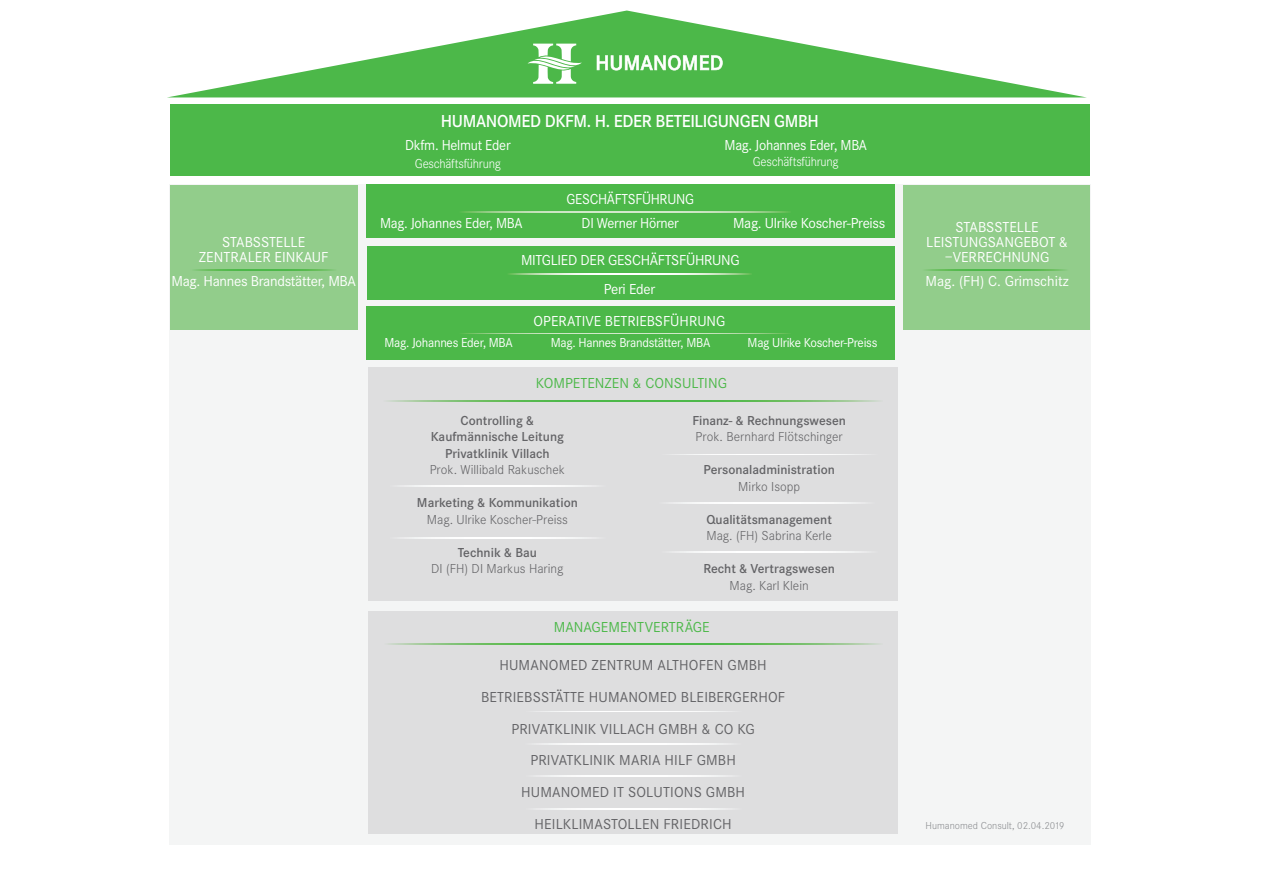
<style>
.page{position:relative;width:1263px;height:893px;background:#fff}
.page>*{position:absolute;margin:0;border:0;box-sizing:border-box;transform-origin:0 0}
.t1{font:600 18px "Corporate S";letter-spacing:-.02em;color:#fff;scale:.96 1}
.t2{font:15px/31.8px "Corporate S";letter-spacing:.01em;color:#636366;text-align:center}
.t3{font:15px/15px "Corporate S";color:#fff;text-align:center}
.t4{font:15px/28.2px "Corporate S";letter-spacing:-.02em;color:#fff;text-align:center}
.t5{font:15px/24px "Corporate S";letter-spacing:-.02em;color:#fff;text-align:center;scale:.96 1}
.t6{font:15px "Corporate S";color:#4cb849}
.t7{font:600 13.5px/16.5px "Corporate S";color:#636366;text-align:center}
.t8{font:300 13.5px "Corporate S";color:#636366}
.t9{font:13.5px "Corporate S";letter-spacing:-.02em;color:#fff;scale:.96 1}
.t10{font:300 13.5px "Corporate S";letter-spacing:-.02em;color:#fff;scale:.96 1}
.t11{font:300 10.5px "Corporate S";color:#8a8c8f}
</style>
<div class="page">
<div style="left:169px;top:184px;width:922px;height:660px;background:#f4f5f5"></div>
<svg style="left:170px;top:11px;width:914px;height:86px"></svg>
<div style="left:366px;top:185px;width:528px;height:53px;background:#4cb849"></div>
<div style="left:170px;top:185px;width:187px;height:144px;background:#92cd8b"></div>
<div style="left:368px;top:367px;width:529px;height:234px;background:#dededf"></div>
<svg style="left:462px;top:212px;width:328px;height:1px"></svg>
<svg style="left:194px;top:269px;width:140px;height:1px"></svg>
<svg style="left:388px;top:400px;width:491px;height:1px"></svg>
<svg style="left:400px;top:486px;width:196px;height:1px"></svg>
<svg style="left:400px;top:538px;width:196px;height:1px"></svg>
<svg style="left:669px;top:503px;width:196px;height:1px"></svg>
<div style="left:367px;top:246px;width:527px;height:54px;background:#4cb84a"></div>
<svg style="left:508px;top:274px;width:244px;height:1px"></svg>
<svg style="left:528px;top:44px;width:54px;height:40px"></svg>
<svg style="left:597px;top:55px;width:126px;height:15px"></svg>
<div style="left:903px;top:185px;width:187px;height:144px;background:#92cd8b"></div>
<svg style="left:926px;top:270px;width:140px;height:1px"></svg>
<div style="left:368px;top:611px;width:530px;height:222px;background:#dededf"></div>
<svg style="left:388px;top:644px;width:491px;height:1px"></svg>
<svg style="left:672px;top:551px;width:195px;height:1px"></svg>
<div style="left:170px;top:104px;width:919px;height:72px;background:#4cb849"></div>
<svg style="left:672px;top:454px;width:195px;height:1px"></svg>
<div style="left:366px;top:306px;width:528px;height:53px;background:#4cb849"></div>
<svg style="left:462px;top:333px;width:328px;height:1px"></svg>
<svg style="left:536px;top:711px;width:196px;height:1px"></svg>
<svg style="left:536px;top:743px;width:195px;height:1px"></svg>
<svg style="left:536px;top:776px;width:196px;height:1px"></svg>
<svg style="left:536px;top:808px;width:196px;height:1px"></svg>
<p class="t3" style="left:199px;top:235px;width:131px">STABSSTELLE<br>ZENTRALER EINKAUF</p>
<p class="t4" style="left:171px;top:268px;width:186px">Mag. Hannes Brandstätter, MBA</p>
<h1 class="t1" style="left:441px;top:111px;width:395px">HUMANOMED DKFM. H. EDER BETEILIGUNGEN GMBH</h1>
<p class="t5" style="left:405px;top:133px;width:111px">Dkfm. Helmut Eder</p>
<p class="t10" style="left:415px;top:156px;width:91px">Geschäftsführung</p>
<p class="t5" style="left:724px;top:133px;width:150px">Mag. Johannes Eder, MBA</p>
<p class="t10" style="left:753px;top:155px;width:91px">Geschäftsführung</p>
<p class="t5" style="left:566px;top:187px;width:134px">GESCHÄFTSFÜHRUNG<br>DI Werner Hörner</p>
<p class="t4" style="left:733px;top:209px;width:154px">Mag. Ulrike Koscher-Preiss</p>
<p class="t4" style="left:521px;top:247px;width:220px">MITGLIED DER GESCHÄFTSFÜHRUNG<br>Peri Eder</p>
<p class="t5" style="left:380px;top:211px;width:150px">Mag. Johannes Eder, MBA</p>
<p class="t3" style="left:534px;top:313px;width:193px">OPERATIVE BETRIEBSFÜHRUNG</p>
<p class="t9" style="left:384px;top:335px;width:135px">Mag. Johannes Eder, MBA</p>
<p class="t9" style="left:551px;top:335px;width:168px">Mag. Hannes Brandstätter, MBA</p>
<p class="t9" style="left:748px;top:335px;width:137px">Mag Ulrike Koscher-Preiss</p>
<p class="t6" style="left:536px;top:375px;width:193px">KOMPETENZEN &amp; CONSULTING</p>
<p class="t7" style="left:431px;top:412px;width:135px">Controlling &amp;<br>Kaufmännische Leitung<br>Privatklinik Villach</p>
<p class="t8" style="left:430px;top:462px;width:137px">Prok. Willibald Rakuschek</p>
<p class="t7" style="left:417px;top:495px;width:162px">Marketing &amp; Kommunikation</p>
<p class="t8" style="left:427px;top:512px;width:143px">Mag. Ulrike Koscher-Preiss</p>
<p class="t7" style="left:458px;top:544px;width:81px">Technik &amp; Bau</p>
<p class="t8" style="left:431px;top:561px;width:134px">DI (FH) DI Markus Haring</p>
<p class="t7" style="left:692px;top:412px;width:155px">Finanz- &amp; Rechnungswesen</p>
<p class="t8" style="left:696px;top:430px;width:149px">Prok. Bernhard Flötschinger</p>
<p class="t7" style="left:703px;top:462px;width:133px">Personaladministration</p>
<p class="t8" style="left:738px;top:479px;width:63px">Mirko Isopp</p>
<p class="t7" style="left:706px;top:511px;width:127px">Qualitätsmanagement</p>
<p class="t8" style="left:706px;top:529px;width:127px">Mag. (FH) Sabrina Kerle</p>
<p class="t7" style="left:703px;top:561px;width:133px">Recht &amp; Vertragswesen</p>
<p class="t8" style="left:729px;top:578px;width:81px">Mag. Karl Klein</p>
<p class="t6" style="left:554px;top:619px;width:157px">MANAGEMENTVERTRÄGE</p>
<p class="t2" style="left:481px;top:649px;width:306px">HUMANOMED ZENTRUM ALTHOFEN GMBH<br>BETRIEBSSTÄTTE HUMANOMED BLEIBERGERHOF<br>PRIVATKLINIK VILLACH GMBH &amp; CO KG<br>PRIVATKLINIK MARIA HILF GMBH<br>HUMANOMED IT SOLUTIONS GMBH<br>HEILKLIMASTOLLEN FRIEDRICH</p>
<p class="t3" style="left:926px;top:220px;width:143px">STABSSTELLE<br>LEISTUNGSANGEBOT &amp; –VERRECHNUNG</p>
<p class="t3" style="left:925px;top:274px;width:145px">Mag. (FH) C. Grimschitz</p>
<p class="t11" style="left:925px;top:820px;width:140px">Humanomed Consult, 02.04.2019</p>
</div>
